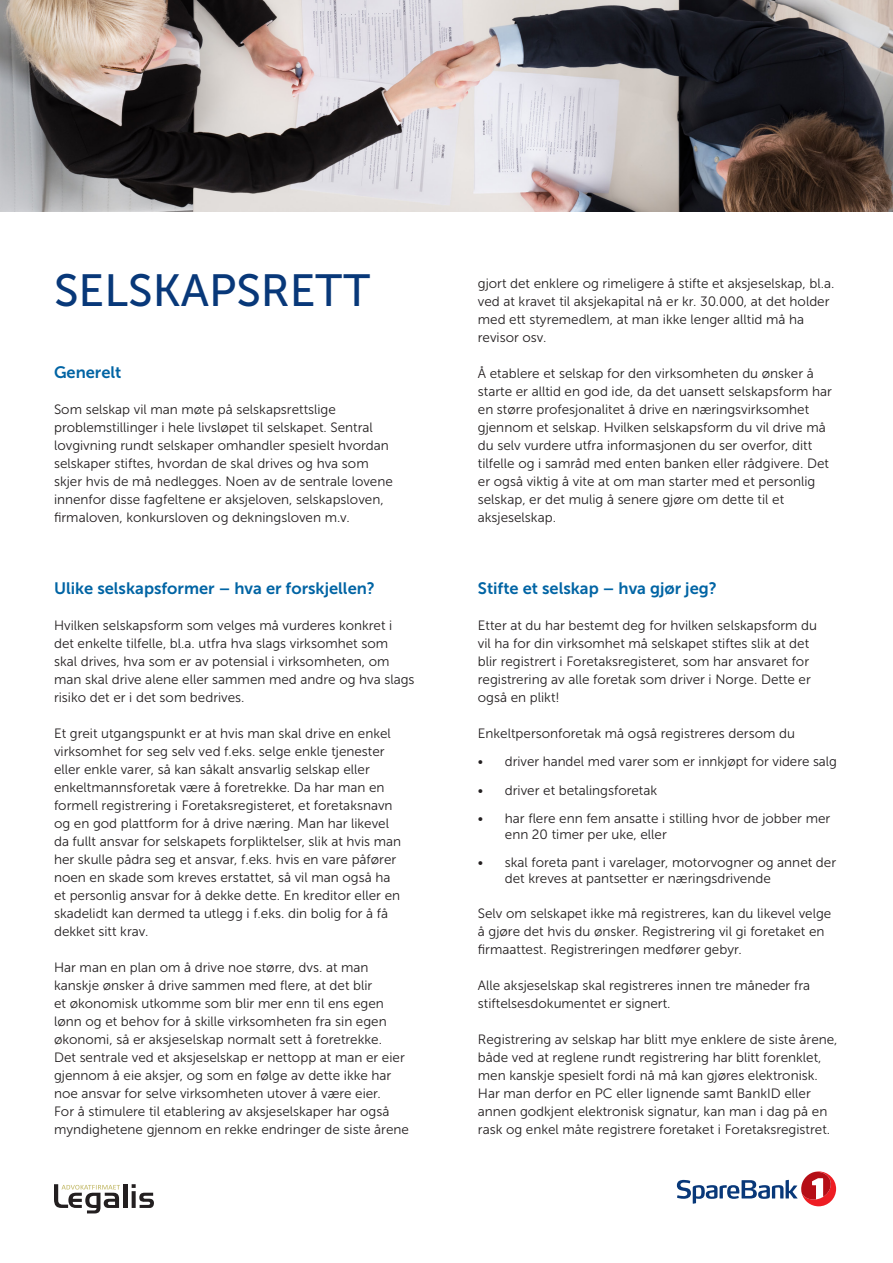
<style>
.page{position:relative;width:893px;height:1263px;background:#fff}
.page>*{position:absolute;margin:0;border:0;box-sizing:border-box;transform-origin:0 0}
.Heading{font:45px "Museo Sans 500";color:#083879}
.Mellomtittel{font:16.5px "Museo Sans 700";color:#0064a4}
.Brødtekst{font:13.5px/18px "Museo Sans 300";color:#231f20}
</style>
<div class="page">
<svg style="left:54px;top:1184px;width:66px;height:29px"></svg>
<hr style="left:123px;top:1184px;width:4px;height:24px;background:#231f20">
<svg style="left:132px;top:1184px;width:22px;height:24px"></svg>
<svg style="left:677px;top:1171px;width:159px;height:35px"></svg>
<img style="left:0;top:0;width:893px;height:211px">
<p class="Heading" style="left:54px;top:266px;width:318px">SELSKAPSRETT</p>
<p class="Mellomtittel" style="left:54px;top:363px;width:69px">Generelt</p>
<p class="Brødtekst" style="left:54px;top:400px;width:340px">Som selskap vil man møte på selskapsrettslige problemstillinger i hele livsløpet til selskapet. Sentral lovgivning rundt selskaper omhandler spesielt hvordan selskaper stiftes, hvordan de skal drives og hva som skjer hvis de må nedlegges. Noen av de sentrale lovene innenfor disse fagfeltene er aksjeloven, selskapsloven, firmaloven, konkursloven og dekningsloven m.v.</p>
<p class="Mellomtittel" style="left:54px;top:579px;width:322px">Ulike selskapsformer – hva er forskjellen?</p>
<p class="Brødtekst" style="left:54px;top:616px;width:362px">Hvilken selskapsform som velges må vurderes konkret i det enkelte tilfelle, bl.a. utfra hva slags virksomhet som skal drives, hva som er av potensial i virksomheten, om man skal drive alene eller sammen med andre og hva slags risiko det er i det som bedrives.</p>
<p class="Brødtekst" style="left:54px;top:724px;width:349px">Et greit utgangspunkt er at hvis man skal drive en enkel virksomhet for seg selv ved f.eks. selge enkle tjenester eller enkle varer, så kan såkalt ansvarlig selskap eller enkeltmannsforetak være å foretrekke. Da har man en formell registrering i Foretaksregisteret, et foretaksnavn og en god plattform for å drive næring. Man har likevel da fullt ansvar for selskapets forpliktelser, slik at hvis man her skulle pådra seg et ansvar, f.eks. hvis en vare påfører noen en skade som kreves erstattet, så vil man også ha et personlig ansvar for å dekke dette. En kreditor eller en skadelidt kan dermed ta utlegg i f.eks. din bolig for å få dekket sitt krav.</p>
<p class="Brødtekst" style="left:54px;top:958px;width:356px">Har man en plan om å drive noe større, dvs. at man kanskje ønsker å drive sammen med flere, at det blir<br>et økonomisk utkomme som blir mer enn til ens egen lønn og et behov for å skille virksomheten fra sin egen økonomi, så er aksjeselskap normalt sett å foretrekke.<br>Det sentrale ved et aksjeselskap er nettopp at man er eier gjennom å eie aksjer, og som en følge av dette ikke har noe ansvar for selve virksomheten utover å være eier.<br>For å stimulere til etablering av aksjeselskaper har også myndighetene gjennom en rekke endringer de siste årene</p>
<p class="Brødtekst" style="left:478px;top:274px;width:358px">gjort det enklere og rimeligere å stifte et aksjeselskap, bl.a. ved at kravet til aksjekapital nå er kr. 30.000, at det holder med ett styremedlem, at man ikke lenger alltid må ha revisor osv.</p>
<p class="Brødtekst" style="left:478px;top:364px;width:356px">Å etablere et selskap for den virksomheten du ønsker å starte er alltid en god ide, da det uansett selskapsform har en større profesjonalitet å drive en næringsvirksomhet gjennom et selskap. Hvilken selskapsform du vil drive må du selv vurdere utfra informasjonen du ser overfor, ditt tilfelle og i samråd med enten banken eller rådgivere. Det er også viktig å vite at om man starter med et personlig selskap, er det mulig å senere gjøre om dette til et aksjeselskap.</p>
<p class="Mellomtittel" style="left:478px;top:579px;width:240px">Stifte et selskap – hva gjør jeg?</p>
<p class="Brødtekst" style="left:478px;top:616px;width:341px">Etter at du har bestemt deg for hvilken selskapsform du vil ha for din virksomhet må selskapet stiftes slik at det blir registrert i Foretaksregisteret, som har ansvaret for registrering av alle foretak som driver i Norge. Dette er også en plikt!</p>
<p class="Brødtekst" style="left:478px;top:724px;width:319px">Enkeltpersonforetak må også registreres dersom du</p>
<p class="Brødtekst" style="left:478px;top:753px;width:361px">• driver handel med varer som er innkjøpt for videre salg</p>
<p class="Brødtekst" style="left:478px;top:781px;width:181px">• driver et betalingsforetak</p>
<p class="Brødtekst" style="left:505px;top:810px;width:327px;line-height:16.2px;text-indent:-27px">• har flere enn fem ansatte i stilling hvor de jobber mer enn 20 timer per uke, eller</p>
<p class="Brødtekst" style="left:505px;top:854px;width:333px;line-height:16.2px;text-indent:-27px">• skal foreta pant i varelager, motorvogner og annet der det kreves at pantsetter er næringsdrivende</p>
<p class="Brødtekst" style="left:478px;top:904px;width:355px">Selv om selskapet ikke må registreres, kan du likevel velge å gjøre det hvis du ønsker. Registrering vil gi foretaket en firmaattest. Registreringen medfører gebyr.</p>
<p class="Brødtekst" style="left:478px;top:976px;width:334px">Alle aksjeselskap skal registreres innen tre måneder fra stiftelsesdokumentet er signert.</p>
<p class="Brødtekst" style="left:478px;top:1030px;width:361px">Registrering av selskap har blitt mye enklere de siste årene, både ved at reglene rundt registrering har blitt forenklet, men kanskje spesielt fordi nå må kan gjøres elektronisk.<br>Har man derfor en PC eller lignende samt BankID eller annen godkjent elektronisk signatur, kan man i dag på en rask og enkel måte registrere foretaket i Foretaksregistret.</p>
</div>
